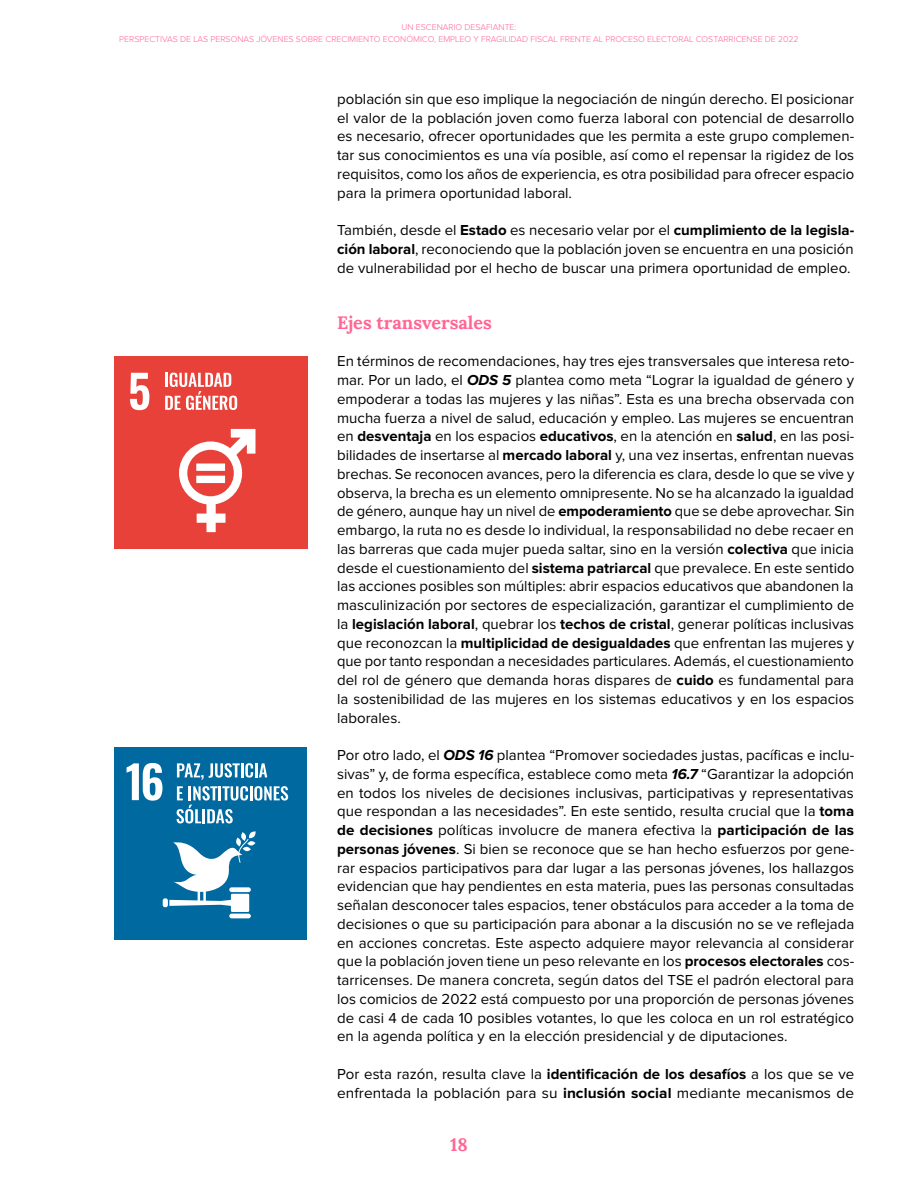
<style>
.page{position:relative;width:918px;height:1188px;background:#fff}
.page>*{position:absolute;margin:0;border:0;box-sizing:border-box;transform-origin:0 0}
.t1{font:700 18px "Lora";color:#ff6694}
.t2{font:15px/18.8px "Proxima Nova";color:#000;text-align:justify}
.t3{font:300 8.7px/12px "Proxima Nova";color:#ff6694;text-align:center}
.s1{font-weight:700}
.s2{font-weight:700;font-style:italic}
</style>
<div class="page">
<div style="left:115px;top:747px;width:192px;height:192px;background:#0069a0"></div>
<svg style="left:127px;top:763px;width:35px;height:38px"></svg>
<svg style="left:177px;top:763px;width:90px;height:17px"></svg>
<svg style="left:177px;top:786px;width:111px;height:37px"></svg>
<hr style="left:229px;top:914px;width:22px;height:4px;background:#fff;border-radius:2px">
<svg style="left:169px;top:831px;width:87px;height:81px"></svg>
<div style="left:163px;top:898px;width:5px;height:9px;background:#fff;border-radius:2px"></div>
<div style="left:114px;top:356px;width:193px;height:193px;background:#e84139"></div>
<svg style="left:130px;top:373px;width:19px;height:37px"></svg>
<svg style="left:165px;top:373px;width:72px;height:37px"></svg>
<svg style="left:179px;top:429px;width:76px;height:103px"></svg>
<div style="left:196px;top:464px;width:29px;height:7px;background:#fff"></div>
<div style="left:196px;top:476px;width:29px;height:7px;background:#fff"></div>
<p class="t3" style="left:119px;top:22px;width:681px">UN ESCENARIO DESAFIANTE:<br>PERSPECTIVAS DE LAS PERSONAS JÓVENES SOBRE CRECIMIENTO ECONÓMICO, EMPLEO Y FRAGILIDAD FISCAL FRENTE AL PROCESO ELECTORAL COSTARRICENSE DE 2022</p>
<p class="t2" style="left:337px;top:90px;width:519px">población sin que eso implique la negociación de ningún derecho. El posicionar el valor de la población joven como fuerza laboral con potencial de desarrollo es necesario, ofrecer oportunidades que les permita a este grupo complemen&shy;tar sus conocimientos es una vía posible, así como el repensar la rigidez de los requisitos, como los años de experiencia, es otra posibilidad para ofrecer espacio para la primera oportunidad laboral.</p>
<p class="t2" style="left:337px;top:221px;width:519px">También, desde el <span class="s1">Estado</span> es necesario velar por el <span class="s1">cumplimiento de la legisla&shy;ción laboral</span>, reconociendo que la población joven se encuentra en una posición de vulnerabilidad por el hecho de buscar una primera oportunidad de empleo.</p>
<p class="t1" style="left:337px;top:309px;width:156px">Ejes transversales</p>
<p class="t2" style="left:337px;top:352px;width:519px">En términos de recomendaciones, hay tres ejes transversales que interesa reto&shy;mar. Por un lado, el <span class="s2">ODS 5</span> plantea como meta “Lograr la igualdad de género y empoderar a todas las mujeres y las niñas”. Esta es una brecha observada con mucha fuerza a nivel de salud, educación y empleo. Las mujeres se encuentran en <span class="s1">desventaja</span> en los espacios <span class="s1">educativos</span>, en la atención en <span class="s1">salud</span>, en las posi&shy;bilidades de insertarse al <span class="s1">mercado laboral</span> y, una vez insertas, enfrentan nuevas brechas. Se reconocen avances, pero la diferencia es clara, desde lo que se vive y observa, la brecha es un elemento omnipresente. No se ha alcanzado la igualdad de género, aunque hay un nivel de <span class="s1">empoderamiento</span> que se debe aprovechar. Sin embargo, la ruta no es desde lo individual, la responsabilidad no debe recaer en las barreras que cada mujer pueda saltar, sino en la versión <span class="s1">colectiva</span> que inicia desde el cuestionamiento del <span class="s1">sistema patriarcal</span> que prevalece. En este sentido las acciones posibles son múltiples: abrir espacios educativos que abandonen la masculinización por sectores de especialización, garantizar el cumplimiento de la <span class="s1">legislación laboral</span>, quebrar los <span class="s1">techos de cristal</span>, generar políticas inclusivas que reconozcan la <span class="s1">multiplicidad de desigualdades</span> que enfrentan las mujeres y que por tanto respondan a necesidades particulares. Además, el cuestionamiento del rol de género que demanda horas dispares de <span class="s1">cuido</span> es fundamental para la sostenibilidad de las mujeres en los sistemas educativos y en los espacios laborales.</p>
<p class="t2" style="left:337px;top:746px;width:519px">Por otro lado, el <span class="s2">ODS 16</span> plantea “Promover sociedades justas, pacíficas e inclu&shy;sivas” y, de forma específica, establece como meta <span class="s2">16.7</span> “Garantizar la adopción en todos los niveles de decisiones inclusivas, participativas y representativas que respondan a las necesidades”. En este sentido, resulta crucial que la <span class="s1">toma de decisiones</span> políticas involucre de manera efectiva la <span class="s1">participación de las personas jóvenes</span>. Si bien se reconoce que se han hecho esfuerzos por gene&shy;rar espacios participativos para dar lugar a las personas jóvenes, los hallazgos evidencian que hay pendientes en esta materia, pues las personas consultadas señalan desconocer tales espacios, tener obstáculos para acceder a la toma de decisiones o que su participación para abonar a la discusión no se ve reflejada en acciones concretas. Este aspecto adquiere mayor relevancia al considerar que la población joven tiene un peso relevante en los <span class="s1">procesos electorales</span> cos&shy;tarricenses. De manera concreta, según datos del TSE el padrón electoral para los comicios de 2022 está compuesto por una proporción de personas jóvenes de casi 4 de cada 10 posibles votantes, lo que les coloca en un rol estratégico en la agenda política y en la elección presidencial y de diputaciones.</p>
<p class="t2" style="left:337px;top:1065px;width:519px">Por esta razón, resulta clave la <span class="s1">identificación de los desafíos</span> a los que se ve enfrentada la población para su <span class="s1">inclusión social</span> mediante mecanismos de</p>
<p class="t1" style="left:450px;top:1131px;width:19px">18</p>
</div>
